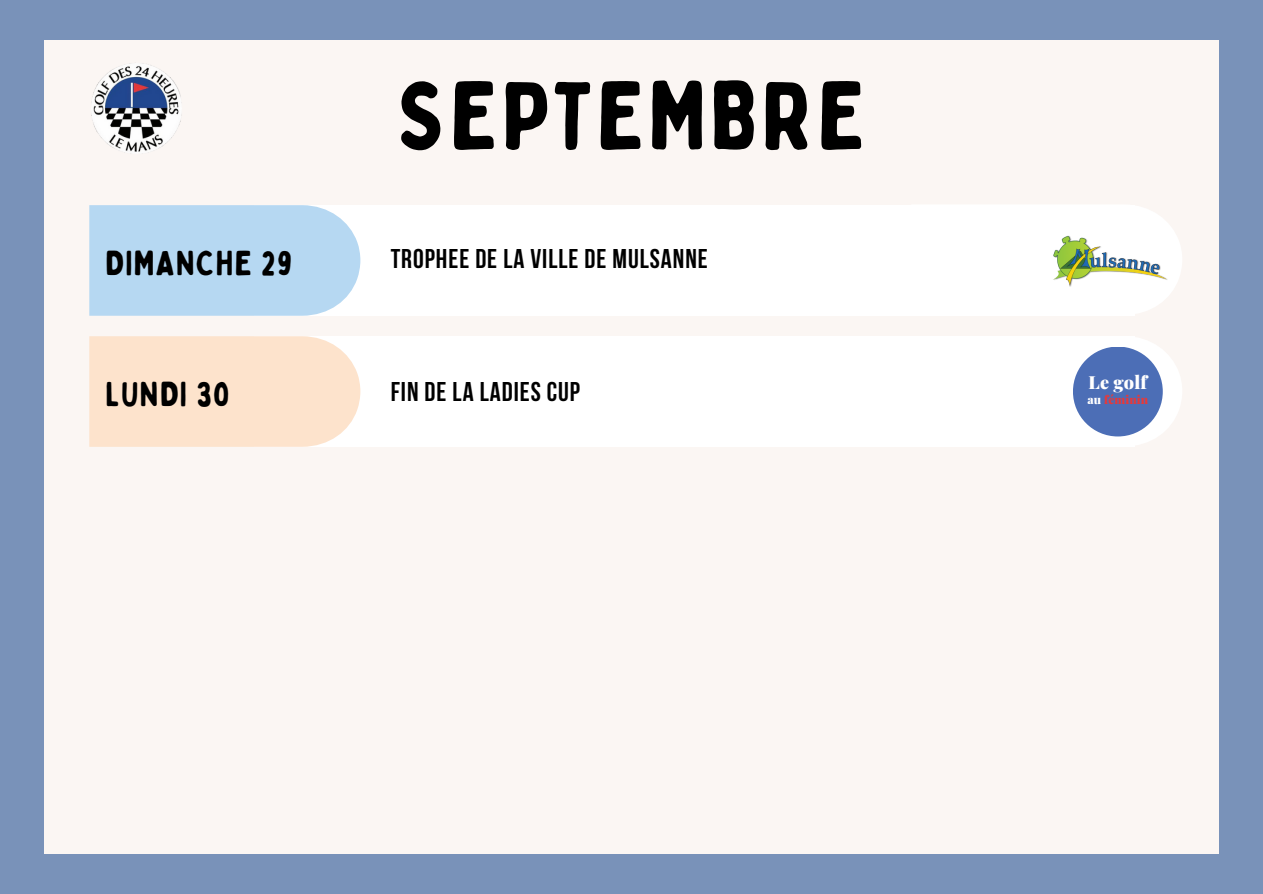
<style>
.page{position:relative;width:1263px;height:894px;background:#fff}
.page>*{position:absolute;margin:0;border:0;box-sizing:border-box;transform-origin:0 0}
.t1{font:96px "Bobby Jones Soft";letter-spacing:.035em;color:#000}
.t2{font:34.5px "Bobby Jones Soft";letter-spacing:.035em;color:#000}
.t3{font:700 27px "Bebas Neue";letter-spacing:.035em;color:#000}
.t4{font:900 18px "Playfair Display";letter-spacing:.01em;color:#fff}
.t5{font:900 11.85px "Playfair Display";letter-spacing:.01em;color:#e6393a}
.s1{color:#fff}
</style>
<div class="page">
<div style="left:0;top:0;width:1263px;height:893px;background:#7992b9"></div>
<div style="left:44px;top:40px;width:1175px;height:813px;background:#fbf6f3"></div>
<div style="left:254px;top:336px;width:881px;height:110px;background:#fff"></div>
<svg style="left:1073px;top:338px;width:109px;height:107px"></svg>
<div style="left:89px;top:336px;width:271px;height:110px;background:#fde3cc"></div>
<img style="left:91px;top:63px;width:91px;height:90px">
<div style="left:1073px;top:346px;width:90px;height:90px;background:#4c6eb6;border-radius:50%"></div>
<div style="left:254px;top:205px;width:881px;height:110px;background:#fff"></div>
<svg style="left:1135px;top:206px;width:47px;height:107px"></svg>
<div style="left:89px;top:205px;width:271px;height:110px;background:#b6d8f2"></div>
<img style="left:1053px;top:234px;width:116px;height:55px">
<h1 class="t1" style="left:397px;top:56px;width:470px">SEPTEMBRE</h1>
<p class="t2" style="left:106px;top:241px;width:189px">DIMANCHE 29</p>
<p class="t3" style="left:391px;top:248px;width:319px">TROPHEE DE LA VILLE DE MULSANNE</p>
<p class="t2" style="left:106px;top:372px;width:125px">LUNDI 30</p>
<p class="t3" style="left:391px;top:381px;width:191px">FIN DE LA LADIES CUP</p>
<p class="t4" style="left:1089px;top:369px;width:60px">Le golf</p>
<p class="t5" style="left:1087px;top:391px;width:62px"><span class="s1">au</span> féminin</p>
</div>
